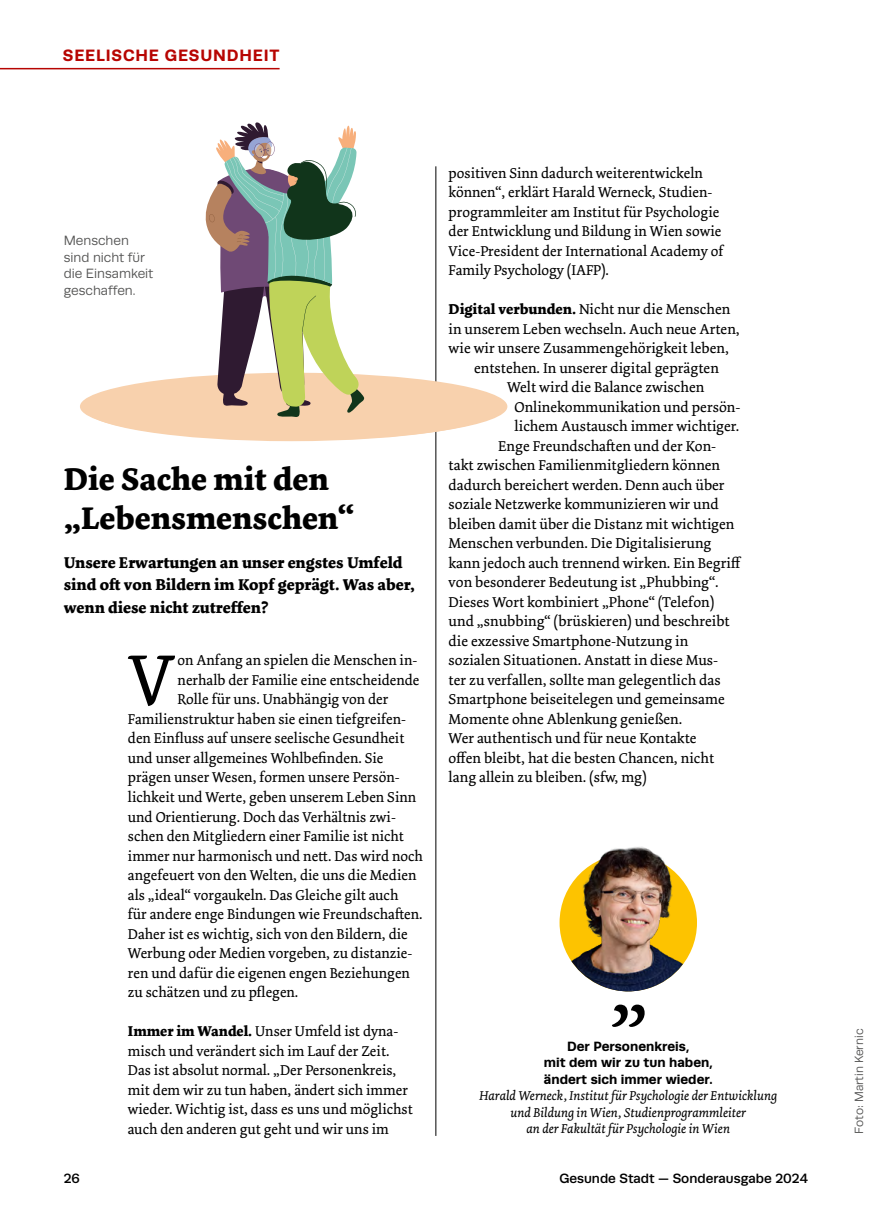
<style>
.page{position:relative;width:893px;height:1221px;background:#fff}
.page>*{position:absolute;margin:0;border:0;box-sizing:border-box;transform-origin:0 0}
.t1{font:74.85px "Dolly Pro";color:#000}
.t2{font:700 33px/39px "Dolly Pro";color:#000}
.t3{font:700 16.5px/22.5px "Dolly Pro";color:#000}
.t4{font:700 16.5px "Runda";letter-spacing:.05em;color:#b70502}
.t5{font:15px/19.5px "Dolly Pro";color:#000}
.t6{font:italic 13.5px/16.5px "Dolly Pro";color:#000;text-align:center}
.t7{font:700 13.5px/16.5px "Runda";color:#000;text-align:center}
.t8{font:13.5px/16.5px "Runda";color:#565655}
.t9{font:500 13.5px "Runda";color:#000}
.t10{font:12px "Runda";color:#565655}
.s1{font-weight:700}
</style>
<div class="page">
<hr style="left:0;top:68px;width:280px;height:1px;background:#b70502">
<img style="left:565px;top:846px;width:127px;height:145px">
<svg style="left:612px;top:1004px;width:33px;height:22px"></svg>
<hr style="left:436px;top:166px;width:1px;height:969px;background:#000">
<div style="left:80px;top:373px;width:427px;height:67px;background:#f8d1ad;border-radius:50%"></div>
<div style="left:85px;top:376px;width:412px;height:65px;background:#f8d1ad;border-radius:50%"></div>
<svg style="left:205px;top:122px;width:159px;height:295px"></svg>
<p class="t4" style="left:63px;top:46px;width:218px">SEELISCHE GESUNDHEIT</p>
<p class="t8" style="left:64px;top:232px;width:91px">Menschen sind nicht für die Einsamkeit geschaffen.</p>
<h2 class="t2" style="left:64px;top:459px;width:293px">Die Sache mit den „Lebensmenschen“</h2>
<p class="t3" style="left:64px;top:551px;width:353px">Unsere Erwartungen an unser engstes Umfeld sind oft von Bildern im Kopf geprägt. Was aber, wenn diese nicht zutreffen?</p>
<h1 class="t1" style="left:128px;top:632px;width:48px">V</h1>
<p class="t5" style="left:178px;top:650px;width:241px">on Anfang an spielen die Menschen in-</p>
<p class="t5" style="left:178px;top:670px;width:243px">nerhalb der Familie eine entscheidende</p>
<p class="t5" style="left:178px;top:689px;width:212px">Rolle für uns. Unabhängig von der</p>
<p class="t5" style="left:128px;top:709px;width:280px">Familienstruktur haben sie einen tiefgreifen-</p>
<p class="t5" style="left:128px;top:728px;width:278px">den Einfluss auf unsere seelische Gesundheit</p>
<p class="t5" style="left:128px;top:748px;width:257px">und unser allgemeines Wohlbefinden. Sie</p>
<p class="t5" style="left:128px;top:767px;width:273px">prägen unser Wesen, formen unsere Persön-</p>
<p class="t5" style="left:128px;top:787px;width:290px">lichkeit und Werte, geben unserem Leben Sinn</p>
<p class="t5" style="left:128px;top:806px;width:270px">und Orientierung. Doch das Verhältnis zwi-</p>
<p class="t5" style="left:128px;top:826px;width:278px">schen den Mitgliedern einer Familie ist nicht</p>
<p class="t5" style="left:128px;top:845px;width:297px">immer nur harmonisch und nett. Das wird noch</p>
<p class="t5" style="left:128px;top:865px;width:290px">angefeuert von den Welten, die uns die Medien</p>
<p class="t5" style="left:128px;top:884px;width:272px">als „ideal“ vorgaukeln. Das Gleiche gilt auch</p>
<p class="t5" style="left:128px;top:904px;width:296px">für andere enge Bindungen wie Freundschaften.</p>
<p class="t5" style="left:128px;top:923px;width:281px">Daher ist es wichtig, sich von den Bildern, die</p>
<p class="t5" style="left:128px;top:943px;width:286px">Werbung oder Medien vorgeben, zu distanzie-</p>
<p class="t5" style="left:128px;top:962px;width:284px">ren und dafür die eigenen engen Beziehungen</p>
<p class="t5" style="left:128px;top:982px;width:172px">zu schätzen und zu pflegen.</p>
<p class="t5" style="left:128px;top:1021px;width:286px"><span class="s1">Immer im Wandel.</span> Unser Umfeld ist dyna&shy;misch und verändert sich im Lauf der Zeit.<br>Das ist absolut normal. „Der Personenkreis, mit dem wir zu tun haben, ändert sich immer wieder. Wichtig ist, dass es uns und möglichst auch den anderen gut geht und wir uns im</p>
<p class="t5" style="left:449px;top:163px;width:276px">positiven Sinn dadurch weiterentwickeln können“, erklärt Harald Werneck, Studien&shy;programmleiter am Institut für Psychologie der Entwicklung und Bildung in Wien sowie Vice-President der International Academy of Family Psychology (IAFP).</p>
<p class="t5" style="left:449px;top:299px;width:283px"><span class="s1">Digital verbunden.</span> Nicht nur die Menschen</p>
<p class="t5" style="left:449px;top:319px;width:293px">in unserem Leben wechseln. Auch neue Arten,</p>
<p class="t5" style="left:449px;top:338px;width:282px">wie wir unsere Zusammengehörigkeit leben,</p>
<p class="t5" style="left:474px;top:358px;width:246px">entstehen. In unserer digital geprägten</p>
<p class="t5" style="left:507px;top:377px;width:199px">Welt wird die Balance zwischen</p>
<p class="t5" style="left:515px;top:397px;width:227px">Onlinekommunikation und persön-</p>
<p class="t5" style="left:515px;top:416px;width:226px">lichem Austausch immer wichtiger.</p>
<p class="t5" style="left:498px;top:436px;width:220px">Enge Freundschaften und der Kon-</p>
<p class="t5" style="left:449px;top:455px;width:273px">takt zwischen Familienmitgliedern können</p>
<p class="t5" style="left:449px;top:475px;width:278px">dadurch bereichert werden. Denn auch über</p>
<p class="t5" style="left:449px;top:494px;width:271px">soziale Netzwerke kommunizieren wir und</p>
<p class="t5" style="left:449px;top:514px;width:287px">bleiben damit über die Distanz mit wichtigen</p>
<p class="t5" style="left:449px;top:533px;width:264px">Menschen verbunden. Die Digitalisierung</p>
<p class="t5" style="left:449px;top:553px;width:294px">kann jedoch auch trennend wirken. Ein Begriff</p>
<p class="t5" style="left:449px;top:572px;width:272px">von besonderer Bedeutung ist „Phubbing“.</p>
<p class="t5" style="left:449px;top:592px;width:267px">Dieses Wort kombiniert „Phone“ (Telefon)</p>
<p class="t5" style="left:449px;top:611px;width:283px">und „snubbing“ (brüskieren) und beschreibt</p>
<p class="t5" style="left:449px;top:631px;width:241px">die exzessive Smartphone-Nutzung in</p>
<p class="t5" style="left:449px;top:650px;width:271px">sozialen Situationen. Anstatt in diese Mus-</p>
<p class="t5" style="left:449px;top:670px;width:274px">ter zu verfallen, sollte man gelegentlich das</p>
<p class="t5" style="left:449px;top:689px;width:278px">Smartphone beiseitelegen und gemeinsame</p>
<p class="t5" style="left:449px;top:709px;width:235px">Momente ohne Ablenkung genießen.</p>
<p class="t5" style="left:449px;top:728px;width:249px">Wer authentisch und für neue Kontakte</p>
<p class="t5" style="left:449px;top:748px;width:267px">offen bleibt, hat die besten Chancen, nicht</p>
<p class="t5" style="left:449px;top:767px;width:199px">lang allein zu bleiben. (sfw, mg)</p>
<p class="t7" style="left:544px;top:1037px;width:170px">Der Personenkreis,<br>mit dem wir zu tun haben, ändert sich immer wieder.</p>
<p class="t6" style="left:479px;top:1087px;width:299px">Harald Werneck, Institut für Psychologie der Entwicklung und Bildung in Wien, Studienprogrammleiter<br>an der Fakultät für Psychologie in Wien</p>
<p class="t9" style="left:64px;top:1170px;width:18px">26</p>
<p class="t9" style="left:559px;top:1170px;width:250px">Gesunde Stadt — Sonderausgabe 2024</p>
<p class="t10" style="left:852px;top:1133px;width:106px;rotate:-90deg">Foto: Martin Kernic</p>
</div>
